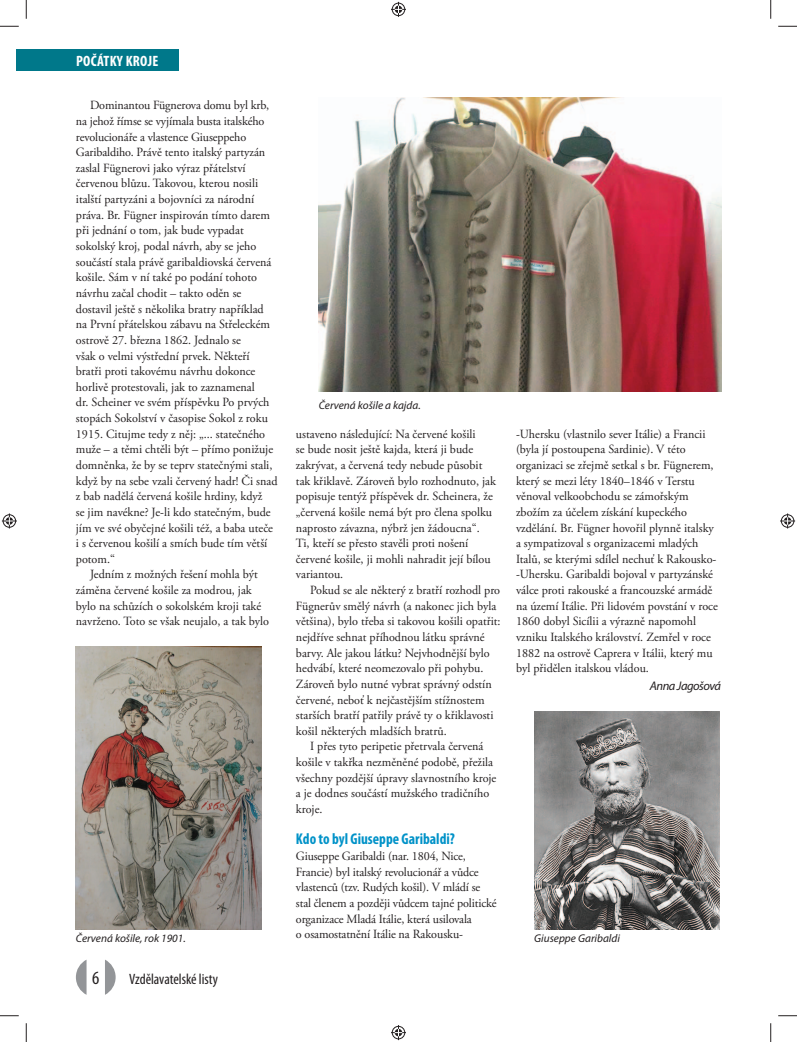
<style>
.page{position:relative;width:797px;height:1042px;background:#fff}
.page>*{position:absolute;margin:0;border:0;box-sizing:border-box;transform-origin:0 0}
.t1{font:condensed 18.75px "Myriad Pro";color:#231f20}
.t2{font:700 condensed 15.62px "Myriad Pro";color:#0092c8}
.t3{font:condensed 15px "Myriad Pro";color:#231f20}
.t4{font:700 condensed 15px "Myriad Pro";letter-spacing:.02em;color:#fff}
.t5{font:12.5px/15.6px "Adobe Garamond Pro";color:#231f20}
.t6{font:italic 12.5px "Myriad Pro";letter-spacing:-.035em;color:#231f20}
.t7{font:italic 11.25px "Myriad Pro";color:#231f20}
</style>
<div class="page">
<img style="left:319px;top:97px;width:402px;height:294px">
<img style="left:76px;top:646px;width:185px;height:282px">
<img style="left:534px;top:711px;width:185px;height:217px">
<svg style="left:76px;top:959px;width:40px;height:35px"></svg>
<div style="left:16px;top:49px;width:162px;height:22px;background:#00788a"></div>
<svg style="left:0;top:25px;width:19px;height:2px"></svg>
<svg style="left:778px;top:25px;width:19px;height:2px"></svg>
<svg style="left:0;top:1015px;width:19px;height:1px"></svg>
<svg style="left:778px;top:1015px;width:19px;height:1px"></svg>
<svg style="left:25px;top:0;width:2px;height:19px"></svg>
<svg style="left:25px;top:1023px;width:2px;height:18px"></svg>
<svg style="left:770px;top:0;width:1px;height:19px"></svg>
<svg style="left:770px;top:1023px;width:1px;height:18px"></svg>
<svg style="left:391px;top:2px;width:15px;height:15px"></svg>
<svg style="left:391px;top:1025px;width:15px;height:14px"></svg>
<svg style="left:2px;top:513px;width:15px;height:15px"></svg>
<svg style="left:780px;top:513px;width:15px;height:15px"></svg>
<p class="t4" style="left:76px;top:56px;width:84px">POČÁTKY KROJE</p>
<p class="t5" style="left:90px;top:100px;width:181px">Dominantou Fügnerova domu byl krb,</p>
<p class="t5" style="left:76px;top:116px;width:190px">na jehož římse se vyjímala busta italského</p>
<p class="t5" style="left:76px;top:131px;width:172px">revolucionáře a vlastence Giuseppeho</p>
<p class="t5" style="left:76px;top:147px;width:191px">Garibaldiho. Právě tento italský partyzán</p>
<p class="t5" style="left:76px;top:163px;width:171px">zaslal Fügnerovi jako výraz přátelství</p>
<p class="t5" style="left:76px;top:178px;width:184px">červenou blůzu. Takovou, kterou nosili</p>
<p class="t5" style="left:76px;top:194px;width:180px">italští partyzáni a bojovníci za národní</p>
<p class="t5" style="left:76px;top:209px;width:195px">práva. Br. Fügner inspirován tímto darem</p>
<p class="t5" style="left:76px;top:225px;width:169px">při jednání o tom, jak bude vypadat</p>
<p class="t5" style="left:76px;top:241px;width:182px">sokolský kroj, podal návrh, aby se jeho</p>
<p class="t5" style="left:76px;top:256px;width:197px">součástí stala právě garibaldiovská červená</p>
<p class="t5" style="left:76px;top:272px;width:183px">košile. Sám v ní také po podání tohoto</p>
<p class="t5" style="left:76px;top:288px;width:167px">návrhu začal chodit – takto oděn se</p>
<p class="t5" style="left:76px;top:303px;width:189px">dostavil ještě s několika bratry například</p>
<p class="t5" style="left:76px;top:319px;width:196px">na První přátelskou zábavu na Střeleckém</p>
<p class="t5" style="left:76px;top:334px;width:167px">ostrově 27. března 1862. Jednalo se</p>
<p class="t5" style="left:76px;top:350px;width:175px">však o velmi výstřední prvek. Někteří</p>
<p class="t5" style="left:76px;top:366px;width:181px">bratři proti takovému návrhu dokonce</p>
<p class="t5" style="left:76px;top:381px;width:180px">horlivě protestovali, jak to zaznamenal</p>
<p class="t5" style="left:76px;top:397px;width:195px">dr. Scheiner ve svém příspěvku Po prvých</p>
<p class="t5" style="left:76px;top:413px;width:193px">stopách Sokolství v časopise Sokol z roku</p>
<p class="t5" style="left:76px;top:428px;width:191px">1915. Citujme tedy z něj: „... statečného</p>
<p class="t5" style="left:76px;top:444px;width:199px">muže – a těmi chtěli být – přímo ponižuje</p>
<p class="t5" style="left:76px;top:459px;width:198px">domněnka, že by se teprv statečnými stali,</p>
<p class="t5" style="left:76px;top:475px;width:203px">když by na sebe vzali červený hadr! Či snad</p>
<p class="t5" style="left:76px;top:491px;width:188px">z bab nadělá červená košile hrdiny, když</p>
<p class="t5" style="left:76px;top:506px;width:196px">se jim navékne? Je-li kdo statečným, bude</p>
<p class="t5" style="left:76px;top:522px;width:199px">jím ve své obyčejné košili též, a baba uteče</p>
<p class="t5" style="left:76px;top:538px;width:193px">i s červenou košilí a smích bude tím větší</p>
<p class="t5" style="left:76px;top:553px;width:41px">potom.“</p>
<p class="t5" style="left:90px;top:569px;width:169px">Jedním z možných řešení mohla být</p>
<p class="t5" style="left:76px;top:584px;width:177px">záměna červené košile za modrou, jak</p>
<p class="t5" style="left:76px;top:600px;width:187px">bylo na schůzích o sokolském kroji také</p>
<p class="t5" style="left:76px;top:616px;width:195px">navrženo. Toto se však neujalo, a tak bylo</p>
<p class="t7" style="left:319px;top:401px;width:103px">Červená košile a kajda.</p>
<p class="t5" style="left:296px;top:428px;width:201px">ustaveno následující: Na červené košili<br>se bude nosit ještě kajda, která ji bude zakrývat, a červená tedy nebude působit tak křiklavě. Zároveň bylo rozhodnuto, jak popisuje tentýž příspěvek dr. Scheinera, že „červená košile nemá být pro člena spolku naprosto závazna, nýbrž jen žádoucna“.<br>Ti, kteří se přesto stavěli proti nošení červené košile, ji mohli nahradit její bílou variantou.</p>
<p class="t5" style="left:296px;top:584px;width:206px;text-indent:14px">Pokud se ale některý z bratří rozhodl pro Fügnerův smělý návrh (a nakonec jich byla většina), bylo třeba si takovou košili opatřit: nejdříve sehnat příhodnou látku správné barvy. Ale jakou látku? Nejvhodnější bylo hedvábí, které neomezovalo při pohybu.<br>Zároveň bylo nutné vybrat správný odstín červené, neboť k nejčastějším stížnostem starších bratří patřily právě ty o křiklavosti košil některých mladších bratrů.</p>
<p class="t5" style="left:296px;top:741px;width:202px;text-indent:14px">I přes tyto peripetie přetrvala červená košile v takřka nezměněné podobě, přežila všechny pozdější úpravy slavnostního kroje a je dodnes součástí mužského tradičního kroje.</p>
<p class="t2" style="left:296px;top:833px;width:160px">Kdo to byl Giuseppe Garibaldi?</p>
<p class="t5" style="left:296px;top:850px;width:202px">Giuseppe Garibaldi (nar. 1804, Nice, Francie) byl italský revolucionář a vůdce vlastenců (tzv. Rudých košil). V mládí se stal členem a později vůdcem tajné politické organizace Mladá Itálie, která usilovala<br>o osamostatnění Itálie na Rakousku-</p>
<p class="t5" style="left:516px;top:428px;width:203px">-Uhersku (vlastnilo sever Itálie) a Francii (byla jí postoupena Sardinie). V této organizaci se zřejmě setkal s br. Fügnerem, který se mezi léty 1840–1846 v Terstu věnoval velkoobchodu se zámořským zbožím za účelem získání kupeckého vzdělání. Br. Fügner hovořil plynně italsky a sympatizoval s organizacemi mladých Italů, se kterými sdílel nechuť k Rakousko--Uhersku. Garibaldi bojoval v partyzánské válce proti rakouské a francouzské armádě na území Itálie. Při lidovém povstání v roce 1860 dobyl Sicílii a výrazně napomohl vzniku Italského království. Zemřel v roce 1882 na ostrově Caprera v Itálii, který mu byl přidělen italskou vládou.</p>
<p class="t6" style="left:649px;top:681px;width:73px">Anna Jagošová</p>
<p class="t7" style="left:76px;top:933px;width:111px">Červená košile, rok 1901.</p>
<p class="t7" style="left:534px;top:933px;width:87px">Giuseppe Garibaldi</p>
<h1 class="t1" style="left:92px;top:970px;width:9px">6</h1>
<p class="t3" style="left:129px;top:973px;width:90px">Vzdělavatelské listy</p>
</div>
